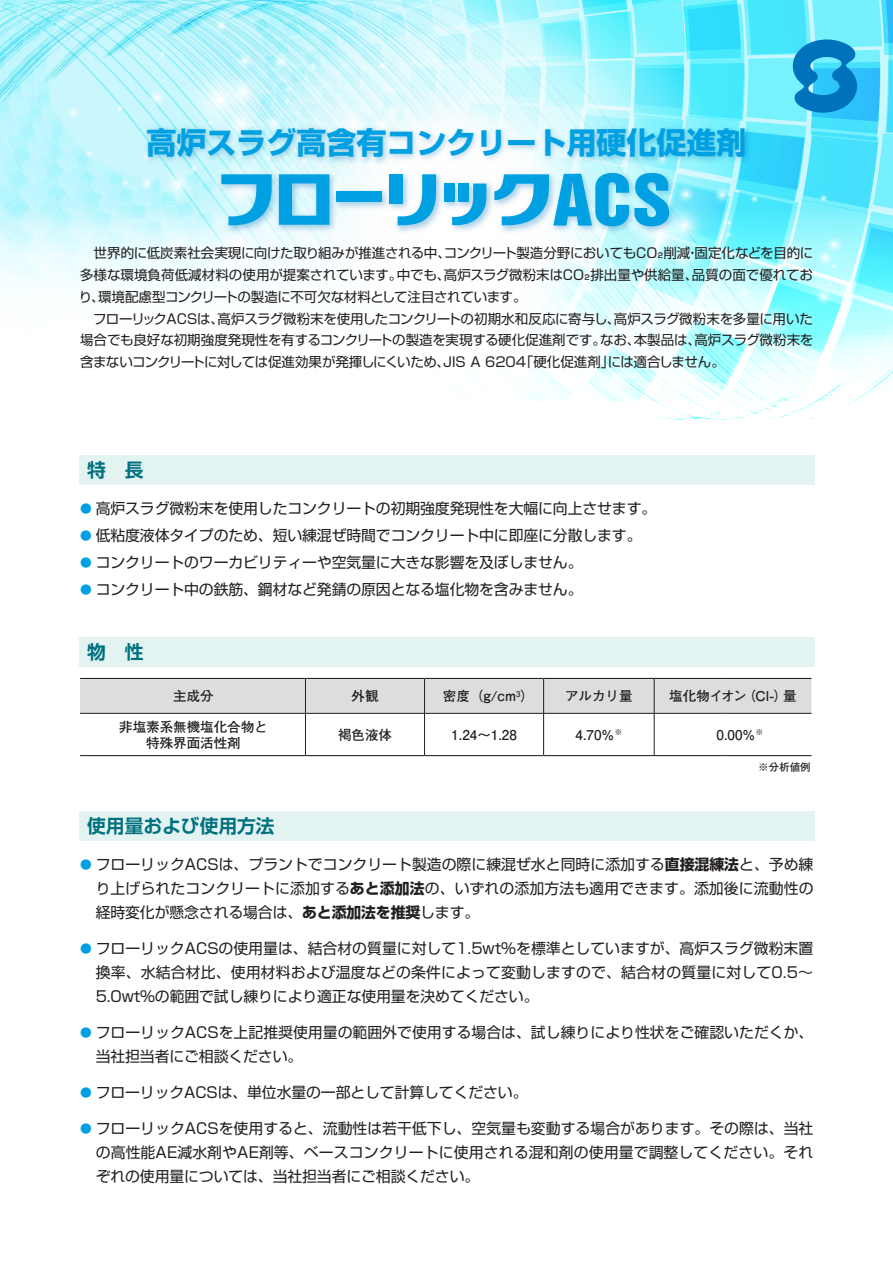
<style>
.page{position:relative;width:893px;height:1263px;background:#fff}
.page>*{position:absolute;margin:0;border:0;box-sizing:border-box;transform-origin:0 0}
.t1{font:64.8px "Helvetica Inserat";color:#00a0e2;scale:1.1 1}
.t2{font:700 30px "Shin Go Pro";color:#00a0e2}
.t3{font:700 18.75px "Shin Go Pro De";color:#01707e}
.t4{font:14.85px/24px "Shin Go Pro";letter-spacing:-.01em;color:#231f20;text-align:justify}
.t5{font:13.5px/21.8px "Shin Go Pro";letter-spacing:-.01em;color:#231f20}
.t6{font:700 13.5px/16.2px "Futo Go B101 Pro";color:#231f20;text-align:center}
.t7{font:11.7px "Shin Go Pro";color:#00a0e2}
.t8{font:700 10.5px "Futo Go B101 Pro";color:#231f20}
.s1{font-weight:700}
</style>
<div class="page">
<svg style="left:0;top:0;width:182px;height:286px;background:#c0f5fc"></svg>
<svg style="left:736px;top:0;width:157px;height:404px;background:#7cecfd"></svg>
<svg style="left:182px;top:0;width:554px;height:401px"></svg>
<svg style="left:62px;top:100px;width:23px;height:24px"></svg>
<svg style="left:81px;top:146px;width:16px;height:15px"></svg>
<div style="left:79px;top:637px;width:735px;height:30px;background:#e2f3f2"></div>
<div style="left:79px;top:455px;width:735px;height:30px;background:#e2f3f2"></div>
<div style="left:79px;top:811px;width:735px;height:30px;background:#e2f3f2"></div>
<svg style="left:793px;top:39px;width:64px;height:74px;background:#1f9ad4"></svg>
<svg style="left:80px;top:679px;width:731px;height:76px"></svg>
<hr style="left:305px;top:679px;width:1px;height:34px;background:#231f20">
<hr style="left:424px;top:679px;width:1px;height:34px;background:#231f20">
<hr style="left:543px;top:679px;width:1px;height:34px;background:#231f20">
<hr style="left:654px;top:679px;width:1px;height:34px;background:#231f20">
<hr style="left:80px;top:713px;width:225px;height:1px;background:#231f20">
<hr style="left:305px;top:713px;width:120px;height:1px;background:#231f20">
<hr style="left:305px;top:713px;width:1px;height:42px;background:#231f20">
<hr style="left:425px;top:713px;width:119px;height:1px;background:#231f20">
<hr style="left:424px;top:713px;width:1px;height:42px;background:#231f20">
<hr style="left:544px;top:713px;width:89px;height:1px;background:#231f20">
<hr style="left:543px;top:713px;width:1px;height:42px;background:#231f20">
<hr style="left:633px;top:713px;width:89px;height:1px;background:#231f20">
<hr style="left:654px;top:713px;width:1px;height:42px;background:#231f20">
<hr style="left:722px;top:713px;width:89px;height:1px;background:#231f20">
<hr style="left:80px;top:678px;width:225px;height:1px;background:#231f20">
<hr style="left:305px;top:678px;width:120px;height:1px;background:#231f20">
<hr style="left:425px;top:678px;width:119px;height:1px;background:#231f20">
<hr style="left:544px;top:678px;width:89px;height:1px;background:#231f20">
<hr style="left:633px;top:678px;width:89px;height:1px;background:#231f20">
<hr style="left:722px;top:678px;width:89px;height:1px;background:#231f20">
<hr style="left:80px;top:755px;width:225px;height:1px;background:#231f20">
<hr style="left:305px;top:755px;width:120px;height:1px;background:#231f20">
<hr style="left:425px;top:755px;width:119px;height:1px;background:#231f20">
<hr style="left:544px;top:755px;width:89px;height:1px;background:#231f20">
<hr style="left:633px;top:755px;width:89px;height:1px;background:#231f20">
<hr style="left:722px;top:755px;width:89px;height:1px;background:#231f20">
<img style="left:436px;top:121px;width:323px;height:41px">
<img style="left:436px;top:162px;width:58px;height:91px">
<svg style="left:452px;top:184px;width:34px;height:41px"></svg>
<div style="left:444px;top:184px;width:10px;height:18px;background:#00a0e2"></div>
<div style="left:458px;top:184px;width:10px;height:18px;background:#00a0e2"></div>
<svg style="left:494px;top:146px;width:355px;height:274px"></svg>
<svg style="left:112px;top:13px;width:324px;height:297px"></svg>
<h2 class="t2" style="left:146px;top:118px;width:601px">高炉スラグ高含有コンクリート用硬化促進剤</h2>
<h1 class="t1" style="left:553px;top:161px;width:109px">ACS</h1>
<p class="t5" style="left:79px;top:241px;width:736px">　世界的に低炭素社会実現に向けた取り組みが推進される中、コンクリート製造分野においてもCO₂削減・固定化などを目的に多様な環境負荷低減材料の使用が提案されています。中でも、高炉スラグ微粉末はCO₂排出量や供給量、品質の面で優れており、環境配慮型コンクリートの製造に不可欠な材料として注目されています。<br>　フローリックACSは、高炉スラグ微粉末を使用したコンクリートの初期水和反応に寄与し、高炉スラグ微粉末を多量に用いた場合でも良好な初期強度発現性を有するコンクリートの製造を実現する硬化促進剤です。なお、本製品は、高炉スラグ微粉末を含まないコンクリートに対しては促進効果が発揮しにくいため、JIS A 6204「硬化促進剤」には適合しません。</p>
<p class="t3" style="left:87px;top:454px;width:58px">特　長</p>
<p class="t4" style="left:96px;top:493px;width:562px;line-height:27px;text-align:left">高炉スラグ微粉末を使用したコンクリートの初期強度発現性を大幅に向上させます。低粘度液体タイプのため、短い練混ぜ時間でコンクリート中に即座に分散します。コンクリートのワーカビリティーや空気量に大きな影響を及ぼしません。<br>コンクリート中の鉄筋、鋼材など発錆の原因となる塩化物を含みません。</p>
<p class="t7" style="left:80px;top:499px;width:13px">●</p>
<p class="t7" style="left:80px;top:526px;width:13px">●</p>
<p class="t7" style="left:80px;top:553px;width:13px">●</p>
<p class="t7" style="left:80px;top:580px;width:13px">●</p>
<p class="t3" style="left:87px;top:636px;width:58px">物　性</p>
<p class="t6" style="left:173px;top:686px;width:42px">主成分</p>
<p class="t6" style="left:351px;top:686px;width:28px">外観</p>
<p class="t6" style="left:669px;top:686px;width:142px">塩化物イオン（Cl-）量　</p>
<p class="t6" style="left:119px;top:717px;width:150px">非塩素系無機塩化合物と特殊界面活性剤</p>
<p class="t6" style="left:338px;top:725px;width:56px">褐色液体</p>
<p class="t6" style="left:451px;top:725px;width:67px">1.24～1.28</p>
<p class="t6" style="left:576px;top:725px;width:48px">4.70%<sup>※</sup></p>
<p class="t6" style="left:717px;top:725px;width:48px">0.00%<sup>※</sup></p>
<p class="t8" style="left:758px;top:758px;width:54px">※分析値例</p>
<p class="t6" style="left:443px;top:686px;width:93px">密度（g/cm<sup>3</sup>）</p>
<p class="t6" style="left:565px;top:686px;width:69px">アルカリ量</p>
<p class="t3" style="left:87px;top:810px;width:189px">使用量および使用方法</p>
<p class="t4" style="left:96px;top:851px;width:719px">フローリックACSは、プラントでコンクリート製造の際に練混ぜ水と同時に添加する<span class="s1">直接混練法</span>と、予め練り上げられたコンクリートに添加する<span class="s1">あと添加法</span>の、いずれの添加方法も適用できます。添加後に流動性の経時変化が懸念される場合は、<span class="s1">あと添加法を推奨</span>します。</p>
<p class="t4" style="left:96px;top:935px;width:719px">フローリックACSの使用量は、結合材の質量に対して1.5wt％を標準としていますが、高炉スラグ微粉末置換率、水結合材比、使用材料および温度などの条件によって変動しますので、結合材の質量に対して0.5～5.0wt％の範囲で試し練りにより適正な使用量を決めてください。</p>
<p class="t4" style="left:96px;top:1019px;width:719px">フローリックACSを上記推奨使用量の範囲外で使用する場合は、試し練りにより性状をご確認いただくか、当社担当者にご相談ください。</p>
<p class="t4" style="left:96px;top:1079px;width:433px">フローリックACSは、単位水量の一部として計算してください。</p>
<p class="t4" style="left:96px;top:1115px;width:719px">フローリックACSを使用すると、流動性は若干低下し、空気量も変動する場合があります。その際は、当社の高性能AE減水剤やAE剤等、ベースコンクリートに使用される混和剤の使用量で調整してください。それぞれの使用量については、当社担当者にご相談ください。</p>
<p class="t7" style="left:80px;top:855px;width:13px">●</p>
<p class="t7" style="left:80px;top:939px;width:13px">●</p>
<p class="t7" style="left:80px;top:1023px;width:13px">●</p>
<p class="t7" style="left:80px;top:1083px;width:13px">●</p>
<p class="t7" style="left:80px;top:1119px;width:13px">●</p>
</div>
